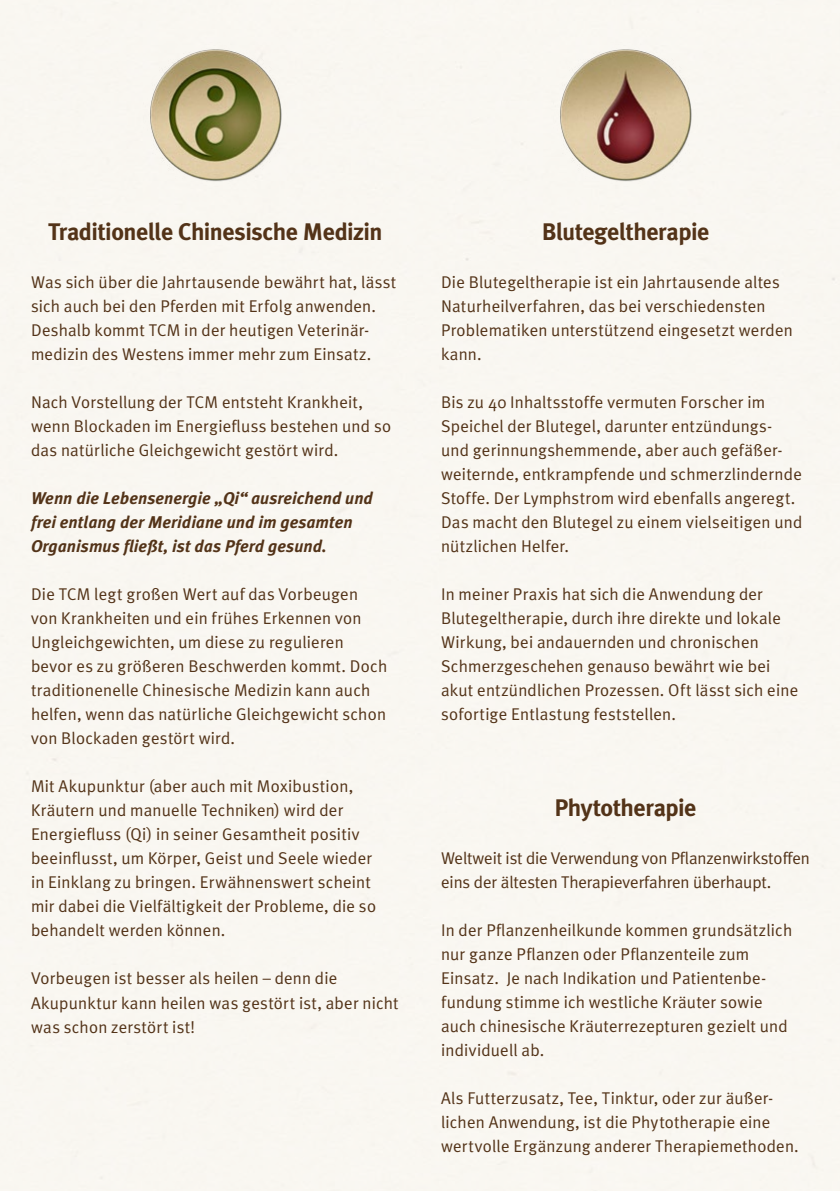
<style>
.page{position:relative;width:840px;height:1191px;background:#fff}
.page>*{position:absolute;margin:0;border:0;box-sizing:border-box;transform-origin:0 0}
.t1{font:700 24px "Meta Plus Lining";letter-spacing:-.02em;color:#533318}
.t2{font:17px/24px "Meta Plus Normal";letter-spacing:.01em;color:#533318}
.t3{font:italic 700 17px/24px "Meta Plus Lining";letter-spacing:.005em;color:#533318}
</style>
<div class="page">
<img style="left:143px;top:43px;width:144px;height:143px">
<img style="left:553px;top:43px;width:144px;height:143px">
<h1 class="t1" style="left:48px;top:218px;width:335px">Traditionelle Chinesische Medizin</h1>
<p class="t2" style="left:31px;top:270px;width:367px">Was sich über die Jahrtausende bewährt hat, lässt sich auch bei den Pferden mit Erfolg anwenden.<br>Deshalb kommt TCM in der heutigen Veterinär&shy;medizin des Westens immer mehr zum Einsatz.</p>
<p class="t2" style="left:31px;top:390px;width:361px">Nach Vorstellung der TCM entsteht Krankheit, wenn Blockaden im Energiefluss bestehen und so das natürliche Gleichgewicht gestört wird.</p>
<p class="t3" style="left:31px;top:486px;width:343px">Wenn die Lebensenergie „Qi“ ausreichend und frei entlang der Meridiane und im gesamten<br>Organismus fließt, ist das Pferd gesund.</p>
<p class="t2" style="left:31px;top:582px;width:357px">Die TCM legt großen Wert auf das Vorbeugen von Krankheiten und ein frühes Erkennen von Ungleichgewichten, um diese zu regulieren bevor es zu größeren Beschwerden kommt. Doch traditionenelle Chinesische Medizin kann auch helfen, wenn das natürliche Gleichgewicht schon von Blockaden gestört wird.</p>
<p class="t2" style="left:31px;top:774px;width:346px">Mit Akupunktur (aber auch mit Moxibustion, Kräutern und manuelle Techniken) wird der Energiefluss (Qi) in seiner Gesamtheit positiv beeinflusst, um Körper, Geist und Seele wieder in Einklang zu bringen. Erwähnenswert scheint mir dabei die Vielfältigkeit der Probleme, die so behandelt werden können.</p>
<p class="t2" style="left:31px;top:966px;width:369px">Vorbeugen ist besser als heilen – denn die<br>Akupunktur kann heilen was gestört ist, aber nicht was schon zerstört ist!</p>
<h1 class="t1" style="left:541px;top:218px;width:169px">Blutegeltherapie</h1>
<p class="t2" style="left:441px;top:270px;width:353px">Die Blutegeltherapie ist ein Jahrtausende altes Naturheilverfahren, das bei verschiedensten Problematiken unterstützend eingesetzt werden kann.</p>
<p class="t2" style="left:441px;top:390px;width:362px">Bis zu 40 Inhaltsstoffe vermuten Forscher im Speichel der Blutegel, darunter entzündungs&shy;und gerinnungshemmende, aber auch gefäßer&shy;weiternde, entkrampfende und schmerzlindernde Stoffe. Der Lymphstrom wird ebenfalls angeregt.<br>Das macht den Blutegel zu einem vielseitigen und nützlichen Helfer.</p>
<p class="t2" style="left:441px;top:582px;width:358px">In meiner Praxis hat sich die Anwendung der Blutegeltherapie, durch ihre direkte und lokale Wirkung, bei andauernden und chronischen Schmerzgeschehen genauso bewährt wie bei akut entzündlichen Prozessen. Oft lässt sich eine sofortige Entlastung feststellen.</p>
<h1 class="t1" style="left:554px;top:794px;width:143px">Phytotherapie</h1>
<p class="t2" style="left:441px;top:846px;width:370px">Weltweit ist die Verwendung von Pflanzenwirkstoffen eins der ältesten Therapieverfahren überhaupt.</p>
<p class="t2" style="left:441px;top:918px;width:352px">In der Pflanzenheilkunde kommen grundsätzlich nur ganze Pflanzen oder Pflanzenteile zum Einsatz. Je nach Indikation und Patientenbe&shy;fundung stimme ich westliche Kräuter sowie auch chinesische Kräuterrezepturen gezielt und individuell ab.</p>
<p class="t2" style="left:441px;top:1086px;width:359px">Als Futterzusatz, Tee, Tinktur, oder zur äußer&shy;lichen Anwendung, ist die Phytotherapie eine wertvolle Ergänzung anderer Therapiemethoden.</p>
</div>
